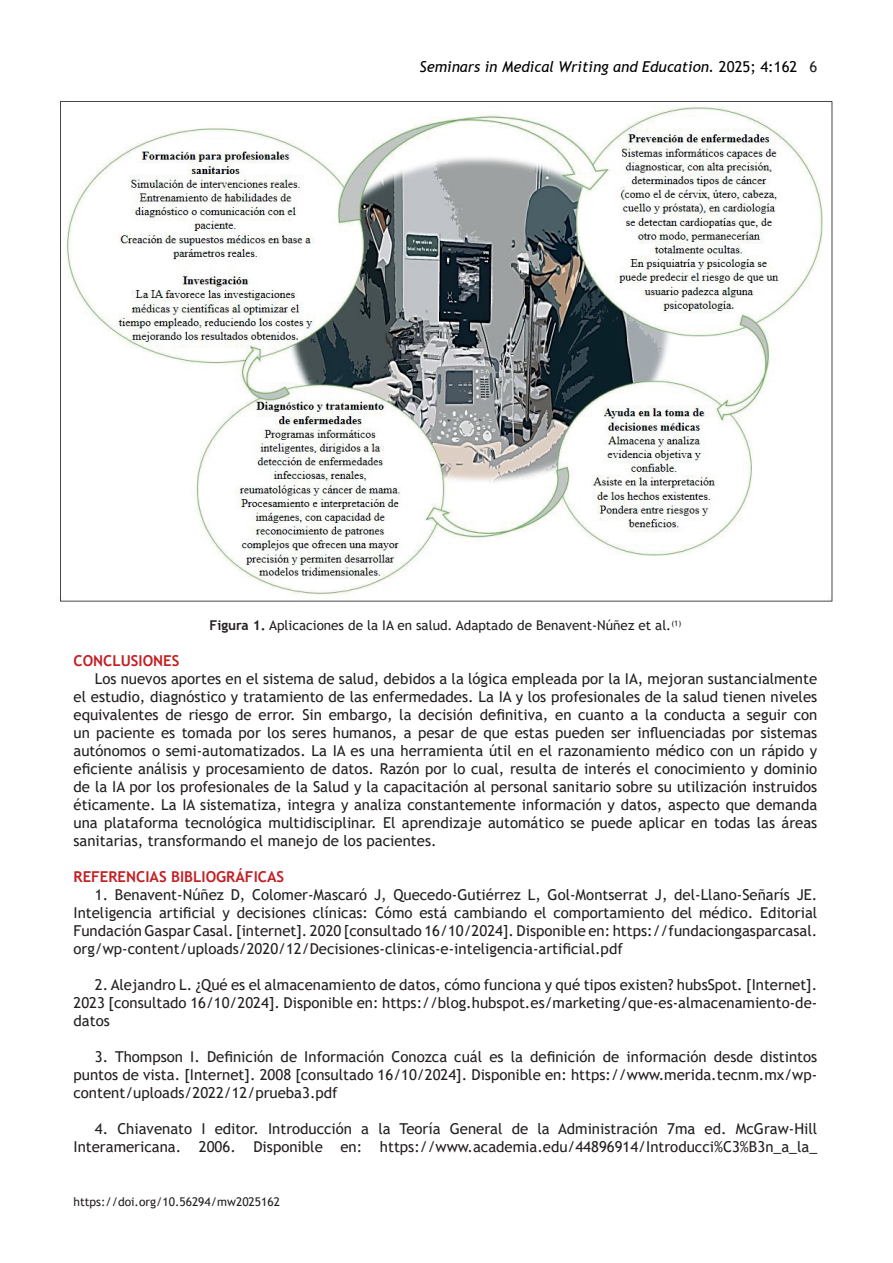
<style>
.page{position:relative;width:893px;height:1263px;background:#fff}
.page>*{position:absolute;margin:0;border:0;box-sizing:border-box;transform-origin:0 0}
.t1{font:15px/18px "Trebuchet MS";color:#231f20;text-align:justify}
.t2{font:italic 15px "Trebuchet MS";color:#000}
.Heading_1{font:700 15px "Trebuchet MS";color:#c22025}
.t3{font:13.5px "Trebuchet MS";color:#231f20}
.t4{font:12px "Trebuchet MS";color:#231f20}
.s1{font-style:normal}
.s2{font-style:normal;color:#231f20}
.s3{font-weight:700}
</style>
<div class="page">
<img style="left:60px;top:101px;width:773px;height:501px">
<p class="t2" style="left:419px;top:58px;width:399px">Seminars in Medical Writing and Education. <span class="s1">2025; 4:162</span> <span class="s2">6</span></p>
<p class="t3" style="left:210px;top:617px;width:473px"><span class="s3">Figura 1.</span> Aplicaciones de la IA en salud. Adaptado de Benavent-Núñez et al.<sup>(1)</sup></p>
<p class="Heading_1" style="left:74px;top:651px;width:107px">CONCLUSIONES</p>
<p class="t1" style="left:74px;top:670px;width:745px;text-indent:21px">Los nuevos aportes en el sistema de salud, debidos a la lógica empleada por la IA, mejoran sustancialmente el estudio, diagnóstico y tratamiento de las enfermedades. La IA y los profesionales de la salud tienen niveles equivalentes de riesgo de error. Sin embargo, la decisión definitiva, en cuanto a la conducta a seguir con un paciente es tomada por los seres humanos, a pesar de que estas pueden ser influenciadas por sistemas autónomos o semi-automatizados. La IA es una herramienta útil en el razonamiento médico con un rápido y eficiente análisis y procesamiento de datos. Razón por lo cual, resulta de interés el conocimiento y dominio de la IA por los profesionales de la Salud y la capacitación al personal sanitario sobre su utilización instruidos éticamente. La IA sistematiza, integra y analiza constantemente información y datos, aspecto que demanda una plataforma tecnológica multidisciplinar. El aprendizaje automático se puede aplicar en todas las áreas sanitarias, transformando el manejo de los pacientes.</p>
<p class="Heading_1" style="left:74px;top:867px;width:212px">REFERENCIAS BIBLIOGRÁFICAS</p>
<p class="t1" style="left:74px;top:886px;width:745px;text-indent:21px">1. Benavent-Núñez D, Colomer-Mascaró J, Quecedo-Gutiérrez L, Gol-Montserrat J, del-Llano-Señarís JE.<br>Inteligencia artificial y decisiones clínicas: Cómo está cambiando el comportamiento del médico. Editorial Fundación Gaspar Casal. [internet]. 2020 [consultado 16/10/2024]. Disponible en: https://fundaciongasparcasal. org/wp-content/uploads/2020/12/Decisiones-clinicas-e-inteligencia-artificial.pdf</p>
<p class="t1" style="left:74px;top:976px;width:745px;text-indent:21px">2. Alejandro L. ¿Qué es el almacenamiento de datos, cómo funciona y qué tipos existen? hubsSpot. [Internet].<br>2023 [consultado 16/10/2024]. Disponible en: https://blog.hubspot.es/marketing/que-es-almacenamiento-de&shy;datos</p>
<p class="t1" style="left:74px;top:1048px;width:745px;text-indent:21px">3. Thompson I. Definición de Información Conozca cuál es la definición de información desde distintos puntos de vista. [Internet]. 2008 [consultado 16/10/2024]. Disponible en: https://www.merida.tecnm.mx/wp&shy;content/uploads/2022/12/prueba3.pdf</p>
<p class="t1" style="left:74px;top:1120px;width:745px;text-align:right">4. Chiavenato I editor. Introducción a la Teoría General de la Administración 7ma ed. McGraw-Hill<br>Interamericana. 2006. Disponible en: https://www.academia.edu/44896914/Introducci%C3%B3n_a_la_</p>
<p class="t4" style="left:74px;top:1194px;width:208px">https://doi.org/10.56294/mw2025162</p>
</div>
